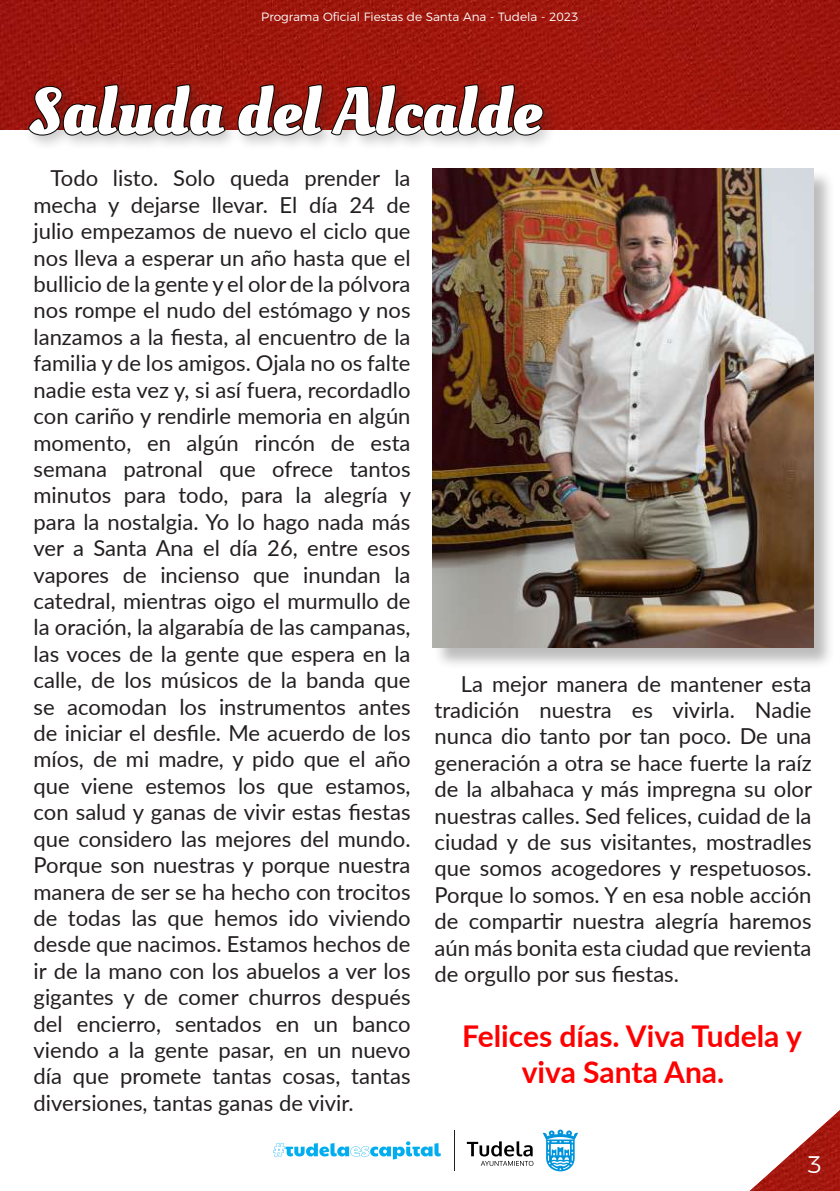
<style>
.page{position:relative;width:840px;height:1191px;background:#fff}
.page>*{position:absolute;margin:0;border:0;box-sizing:border-box;transform-origin:0 0}
.t1{font:700 66px "Oleo Script";color:#fff}
.t2{font:700 30px/36px "Lato";color:#f00;text-align:center}
.t3{font:300 24px "Montserrat";color:#fff}
.t4{font:22px/26.4px "Lato";color:#231f20;text-align:justify}
.t5{font:300 12px "Montserrat";color:#fff}
</style>
<div class="page">
<img style="left:749px;top:1111px;width:90px;height:80px">
<hr style="left:454px;top:1130px;width:1px;height:41px;background:#231f20">
<svg style="left:273px;top:1141px;width:167px;height:18px"></svg>
<svg style="left:466px;top:1141px;width:67px;height:24px"></svg>
<svg style="left:542px;top:1129px;width:35px;height:42px"></svg>
<img style="left:0;top:0;width:839px;height:130px">
<div style="left:433px;top:169px;width:402px;height:500px;background:#231f20;opacity:.3"></div>
<img style="left:432px;top:169px;width:380px;height:478px">
<div style="left:24px;top:79px;width:535px;height:72px;background:#231f20;opacity:.25"></div>
<svg style="left:27px;top:83px;width:199px;height:54px;background:#7c251e"></svg>
<svg style="left:236px;top:83px;width:87px;height:54px;background:#7d261f"></svg>
<svg style="left:329px;top:83px;width:215px;height:54px;background:#7e261f"></svg>
<p class="t5" style="left:261px;top:8px;width:319px">Programa Oficial Fiestas de Santa Ana - Tudela - 2023</p>
<h1 class="t1" style="left:28px;top:72px;width:514px">Saluda del Alcalde</h1>
<p class="t4" style="left:34px;top:164px;width:379px;text-indent:17px">Todo listo. Solo queda prender la mecha y dejarse llevar. El día 24 de julio empezamos de nuevo el ciclo que nos lleva a esperar un año hasta que el bullicio de la gente y el olor de la pólvora nos rompe el nudo del estómago y nos lanzamos a la fiesta, al encuentro de la familia y de los amigos. Ojala no os falte nadie esta vez y, si así fuera, recordadlo con cariño y rendirle memoria en algún momento, en algún rincón de esta semana patronal que ofrece tantos minutos para todo, para la alegría y para la nostalgia. Yo lo hago nada más ver a Santa Ana el día 26, entre esos vapores de incienso que inundan la catedral, mientras oigo el murmullo de la oración, la algarabía de las campanas, las voces de la gente que espera en la calle, de los músicos de la banda que se acomodan los instrumentos antes de iniciar el desfile. Me acuerdo de los míos, de mi madre, y pido que el año que viene estemos los que estamos, con salud y ganas de vivir estas fiestas que considero las mejores del mundo.<br>Porque son nuestras y porque nuestra manera de ser se ha hecho con trocitos de todas las que hemos ido viviendo desde que nacimos. Estamos hechos de ir de la mano con los abuelos a ver los gigantes y de comer churros después del encierro, sentados en un banco viendo a la gente pasar, en un nuevo día que promete tantas cosas, tantas diversiones, tantas ganas de vivir.</p>
<p class="t4" style="left:434px;top:669px;width:379px;text-indent:26px">La mejor manera de mantener esta tradición nuestra es vivirla. Nadie nunca dio tanto por tan poco. De una generación a otra se hace fuerte la raíz de la albahaca y más impregna su olor nuestras calles. Sed felices, cuidad de la ciudad y de sus visitantes, mostradles que somos acogedores y respetuosos.<br>Porque lo somos. Y en esa noble acción de compartir nuestra alegría haremos aún más bonita esta ciudad que revienta de orgullo por sus fiestas.</p>
<h2 class="t2" style="left:462px;top:1016px;width:341px">Felices días. Viva Tudela y viva Santa Ana.</h2>
<p class="t3" style="left:807px;top:1145px;width:16px">3</p>
</div>
